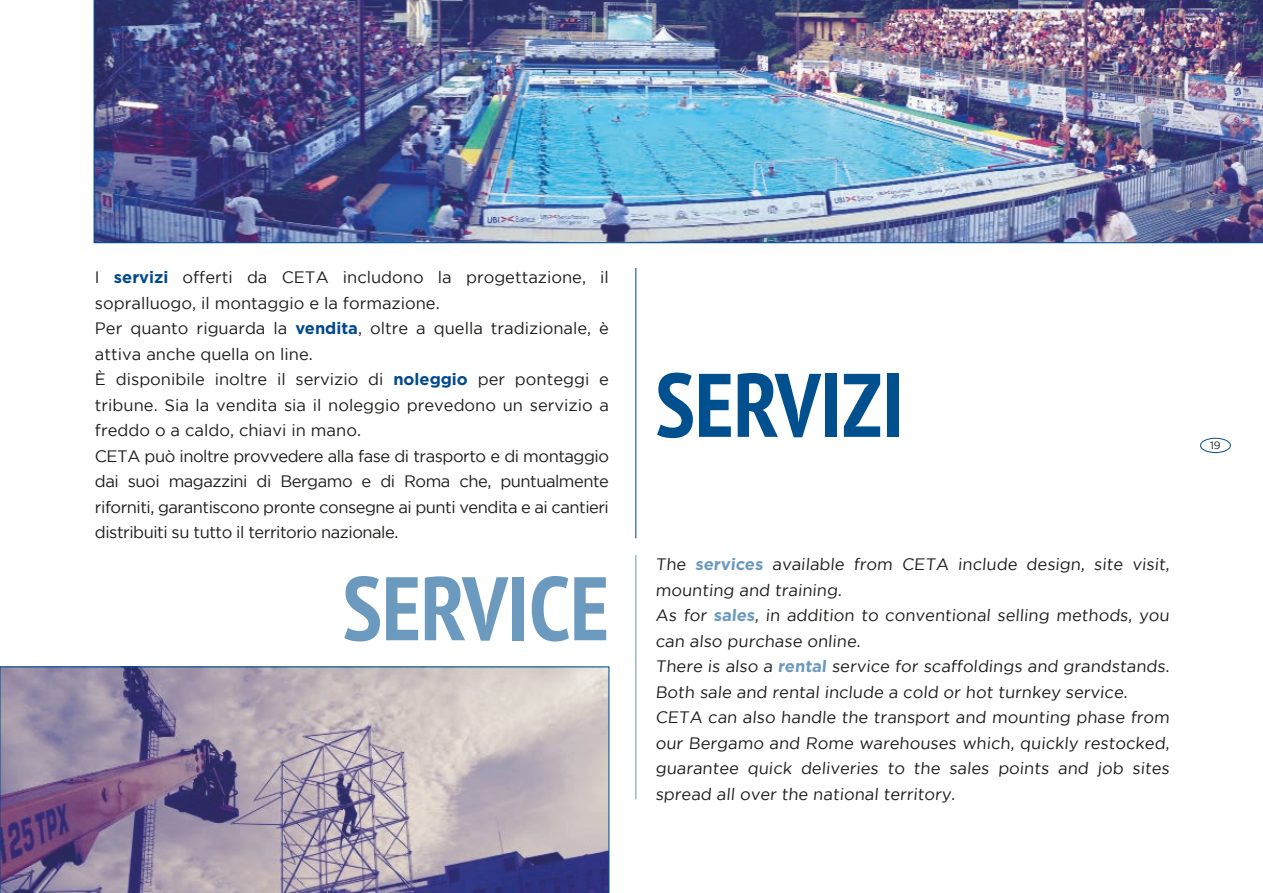
<style>
.page{position:relative;width:1263px;height:893px;background:#fff}
.page>*{position:absolute;margin:0;border:0;box-sizing:border-box;transform-origin:0 0}
.t1{font:700 condensed 90px "PT Sans";color:#005090}
.t2{font:700 condensed 90px "PT Sans";color:#6b9abe}
.t3{font:16.5px/25.5px "Gotham";color:#1d1d1b}
.t4{font:10.5px "Gotham";color:#1d1d1b}
.s1{font-weight:700;color:#00498c}
.s2{font-weight:700;color:#6b9abe}
</style>
<div class="page">
<div style="left:1200px;top:438px;width:31px;height:15px;border:1px solid #005090;border-radius:50%"></div>
<hr style="left:635px;top:268px;width:1px;height:270px;background:#00498c">
<hr style="left:635px;top:555px;width:1px;height:244px;background:#6b9abe">
<img style="left:94px;top:0;width:1169px;height:243px">
<svg style="left:0;top:666px;width:609px;height:227px;background:#a297ab"></svg>
<p class="t3" style="left:95px;top:264px;width:515px">I <span class="s1">servizi</span> offerti da CETA includono la progettazione, il sopralluogo, il montaggio e la formazione.<br>Per quanto riguarda la <span class="s1">vendita</span>, oltre a quella tradizionale, è attiva anche quella on line.<br>È disponibile inoltre il servizio di <span class="s1">noleggio</span> per ponteggi e tribune. Sia la vendita sia il noleggio prevedono un servizio a freddo o a caldo, chiavi in mano.<br>CETA può inoltre provvedere alla fase di trasporto e di montaggio dai suoi magazzini di Bergamo e di Roma che, puntualmente riforniti, garantiscono pronte consegne ai punti vendita e ai cantieri distribuiti su tutto il territorio nazionale.</p>
<h1 class="t2" style="left:343px;top:549px;width:268px">SERVICE</h1>
<h1 class="t1" style="left:655px;top:345px;width:250px">SERVIZI</h1>
<p class="t4" style="left:1210px;top:439px;width:12px">19</p>
<p class="t3" style="left:655px;top:551px;width:517px">The <span class="s2">services</span> available from CETA include design, site visit, mounting and training.<br>As for <span class="s2">sales</span>, in addition to conventional selling methods, you can also purchase online.<br>There is also a <span class="s2">rental</span> service for scaffoldings and grandstands.<br>Both sale and rental include a cold or hot turnkey service.<br>CETA can also handle the transport and mounting phase from our Bergamo and Rome warehouses which, quickly restocked, guarantee quick deliveries to the sales points and job sites spread all over the national territory.</p>
</div>
